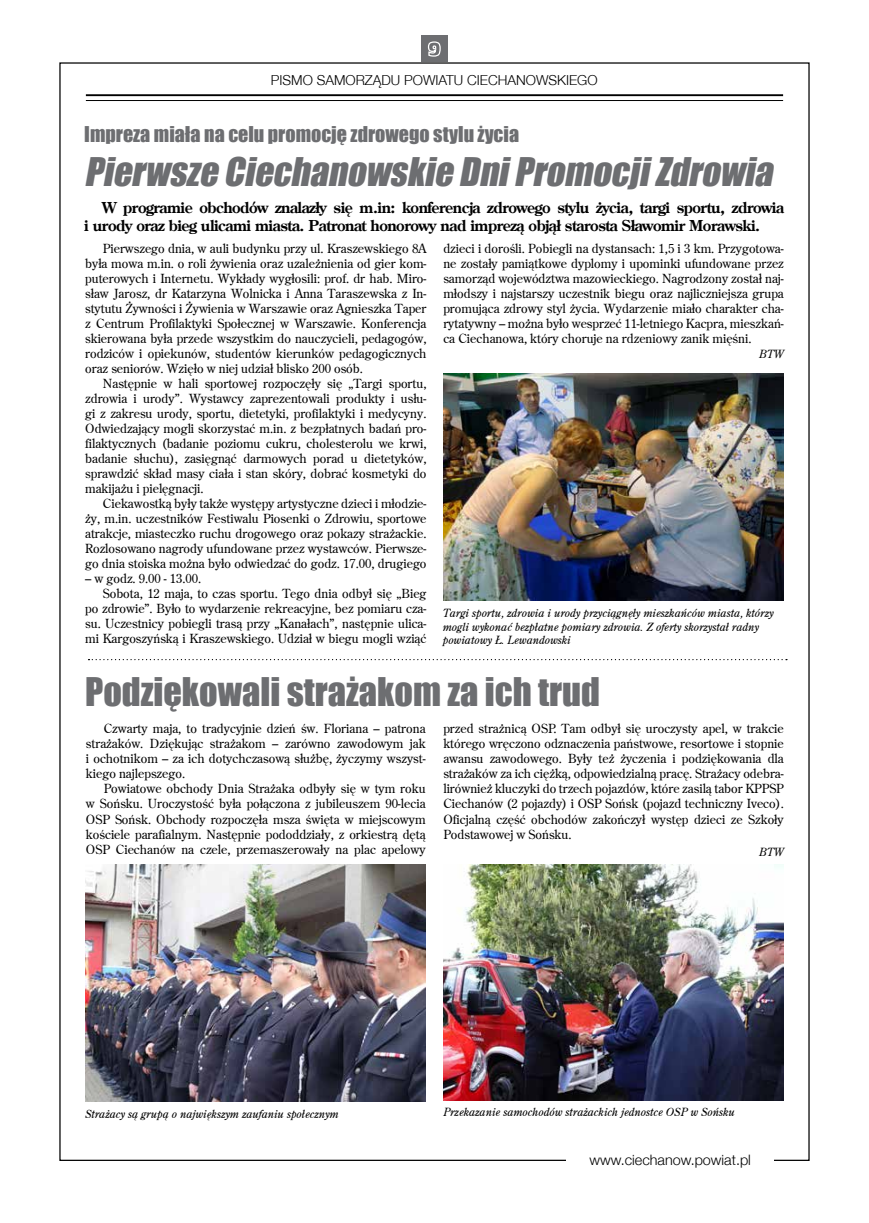
<style>
.page{position:relative;width:869px;height:1223px;background:#fff}
.page>*{position:absolute;margin:0;border:0;box-sizing:border-box;transform-origin:0 0}
.t1{font:italic 36.25px "Impact";color:#6d6e71}
.t2{font:36.25px "Impact";color:#6d6e71}
.t3{font:20px "Impact";color:#6d6e71}
.t4{font:700 15px/17.5px "Centurion Old";letter-spacing:-.03em;color:#000}
.t5{font:300 14.38px "Helvetica Neue CE";color:#000}
.t6{font:300 13.75px "Helvetica Neue CE";color:#000}
.t7{font:12.5px/15px "Centurion Old";color:#000;text-align:justify}
.t8{font:italic 11.25px/13.5px "Centurion Old";color:#000}
</style>
<div class="page">
<div style="left:421px;top:35px;width:26px;height:27px;background:#6d6e71"></div>
<svg style="left:428px;top:41px;width:13px;height:16px"></svg>
<hr style="left:86px;top:94px;width:696px;height:2px;background:#000">
<hr style="left:86px;top:100px;width:696px;height:1px;background:#000">
<svg style="left:88px;top:659px;width:698px;height:1px"></svg>
<img style="left:443px;top:374px;width:339px;height:226px">
<img style="left:85px;top:865px;width:340px;height:236px">
<img style="left:443px;top:865px;width:340px;height:235px">
<p class="t6" style="left:271px;top:72px;width:328px">PISMO SAMORZĄDU POWIATU CIECHANOWSKIEGO</p>
<h2 class="t3" style="left:84px;top:119px;width:436px">Impreza miała na celu promocję zdrowego stylu życia</h2>
<h1 class="t1" style="left:84px;top:144px;width:698px">Pierwsze Ciechanowskie DniPromocjiZdrowia</h1>
<p class="t4" style="left:84px;top:198px;width:701px;text-indent:18px">W programie obchodów znalazły się m.in: konferencja zdrowego stylu życia, targi sportu, zdrowia i urody oraz bieg ulicami miasta. Patronat honorowy nad imprezą objął starosta Sławomir Morawski.</p>
<p class="t7" style="left:85px;top:241px;width:343px;text-indent:18px">Pierwszego dnia, w auli budynku przy ul. Kraszewskiego 8A była mowa m.in. o roli żywienia oraz uzależnienia od gier kom&shy;puterowych i Internetu. Wykłady wygłosili: prof. dr hab. Miro&shy;sław Jarosz, dr Katarzyna Wolnicka i Anna Taraszewska z In&shy;stytutu Żywności i Żywienia w Warszawie oraz Agnieszka Taper z Centrum Profilaktyki Społecznej w Warszawie. Konferencja skierowana była przede wszystkim do nauczycieli, pedagogów, rodziców i opiekunów, studentów kierunków pedagogicznych oraz seniorów. Wzięło w niej udział blisko 200 osób.</p>
<p class="t7" style="left:85px;top:376px;width:343px;text-indent:18px">Następnie w hali sportowej rozpoczęły się „Targi sportu, zdrowia i urody”. Wystawcy zaprezentowali produkty i usłu&shy;gi z zakresu urody, sportu, dietetyki, profilaktyki i medycyny.<br>Odwiedzający mogli skorzystać m.in. z bezpłatnych badań pro&shy;filaktycznych (badanie poziomu cukru, cholesterolu we krwi, badanie słuchu), zasięgnąć darmowych porad u dietetyków, sprawdzić skład masy ciała i stan skóry, dobrać kosmetyki do makijażu i pielęgnacji.</p>
<p class="t7" style="left:85px;top:496px;width:343px;text-indent:18px">Ciekawostką były także występy artystyczne dzieci i młodzie&shy;ży, m.in. uczestników Festiwalu Piosenki o Zdrowiu, sportowe atrakcje, miasteczko ruchu drogowego oraz pokazy strażackie.<br>Rozlosowano nagrody ufundowane przez wystawców. Pierwsze&shy;go dnia stoiska można było odwiedzać do godz. 17.00, drugiego</p>
<p class="t7" style="left:85px;top:571px;width:117px">– w godz. 9.00 - 13.00.</p>
<p class="t7" style="left:103px;top:586px;width:325px">Sobota, 12 maja, to czas sportu. Tego dnia odbył się „Bieg</p>
<p class="t7" style="left:85px;top:601px;width:343px">po zdrowie”. Było to wydarzenie rekreacyjne, bez pomiaru cza-</p>
<p class="t7" style="left:85px;top:616px;width:343px">su. Uczestnicy pobiegli trasą przy „Kanałach”, następnie ulica-</p>
<p class="t7" style="left:85px;top:631px;width:343px">mi Kargoszyńską i Kraszewskiego. Udział w biegu mogli wziąć</p>
<h1 class="t2" style="left:85px;top:663px;width:516px">Podziękowali strażakom za ich trud</h1>
<p class="t7" style="left:86px;top:721px;width:341px;text-indent:18px">Czwarty maja, to tradycyjnie dzień św. Floriana – patrona strażaków. Dziękując strażakom – zarówno zawodowym jak i ochotnikom – za ich dotychczasową służbę, życzymy wszyst&shy;kiego najlepszego.</p>
<p class="t7" style="left:86px;top:781px;width:341px;text-indent:18px">Powiatowe obchody Dnia Strażaka odbyły się w tym roku w Sońsku. Uroczystość była połączona z jubileuszem 90-lecia OSP Sońsk. Obchody rozpoczęła msza święta w miejscowym kościele parafialnym. Następnie pododdziały, z orkiestrą dętą OSP Ciechanów na czele, przemaszerowały na plac apelowy</p>
<p class="t7" style="left:443px;top:241px;width:342px">dzieci i dorośli. Pobiegli na dystansach: 1,5 i 3 km. Przygotowa&shy;ne zostały pamiątkowe dyplomy i upominki ufundowane przez samorząd województwa mazowieckiego. Nagrodzony został naj&shy;młodszy i najstarszy uczestnik biegu oraz najliczniejsza grupa promująca zdrowy styl życia. Wydarzenie miało charakter cha&shy;rytatywny – można było wesprzeć 11-letniego Kacpra, mieszkań&shy;ca Ciechanowa, który choruje na rdzeniowy zanik mięśni.</p>
<p class="t8" style="left:758px;top:347px;width:26px">BTW</p>
<p class="t8" style="left:442px;top:606px;width:332px">Targi sportu, zdrowia i urody przyciągnęły mieszkańców miasta, którzy mogli wykonać bezpłatne pomiary zdrowia. Z oferty skorzystał radny powiatowy Ł. Lewandowski</p>
<p class="t7" style="left:443px;top:721px;width:342px">przed strażnicą OSP. Tam odbył się uroczysty apel, w trakcie którego wręczono odznaczenia państwowe, resortowe i stopnie awansu zawodowego. Były też życzenia i podziękowania dla strażaków za ich ciężką, odpowiedzialną pracę. Strażacy odebra&shy;lirównież kluczyki do trzech pojazdów, które zasilą tabor KPPSP Ciechanów (2 pojazdy) i OSP Sońsk (pojazd techniczny Iveco).<br>Oficjalną część obchodów zakończył występ dzieci ze Szkoły Podstawowej w Sońsku.</p>
<p class="t8" style="left:758px;top:845px;width:26px">BTW</p>
<p class="t8" style="left:85px;top:1106px;width:255px">Strażacy są grupą o największym zaufaniu społecznym</p>
<p class="t8" style="left:443px;top:1105px;width:293px">Przekazanie samochodów strażackich jednostce OSP w Sońsku</p>
<p class="t5" style="left:589px;top:1151px;width:163px">www.ciechanow.powiat.pl</p>
</div>
